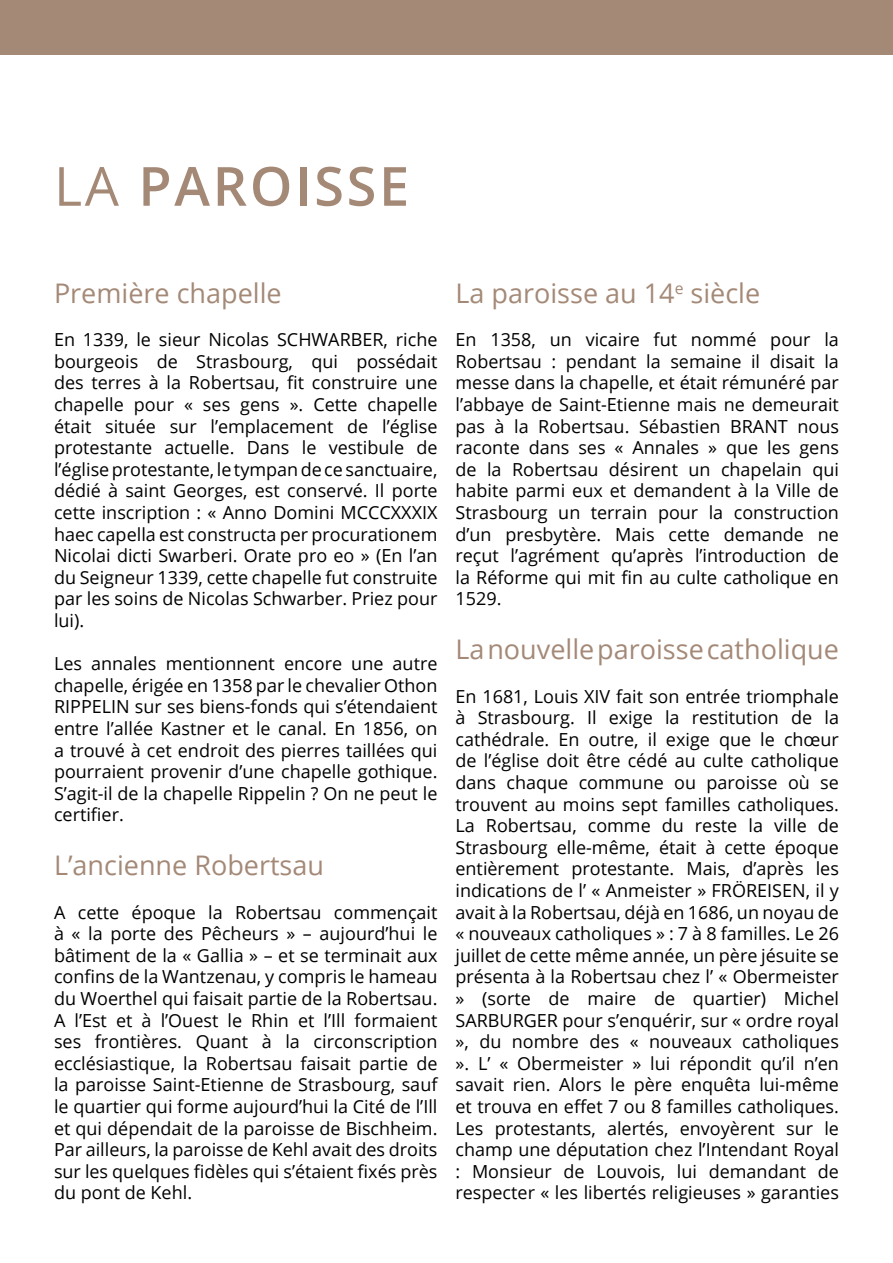
<style>
.page{position:relative;width:893px;height:1263px;background:#fff}
.page>*{position:absolute;margin:0;border:0;box-sizing:border-box;transform-origin:0 0}
.t1{font:600 54px "Open Sans";letter-spacing:.05em;color:#a48977}
.t2{font:27px "Open Sans";color:#a48977}
.t3{font:18px/21.6px "Open Sans";color:#000;text-align:justify}
.s1{font-weight:400}
</style>
<div class="page">
<div style="left:0;top:0;width:893px;height:54px;background:#a48977"></div>
<h1 class="t1" style="left:54px;top:164px;width:357px"><span class="s1">la</span> PAROISSE</h1>
<h2 class="t2" style="left:54px;top:282px;width:229px">première chapelle</h2>
<p class="t3" style="left:54px;top:331px;width:385px">en 1339, le sieur Nicolas sCHWarBer, riche bourgeois de strasbourg, qui possédait des terres à la Robertsau, fit construire une chapelle pour « ses gens ». Cette chapelle était située sur l’emplacement de l’église protestante actuelle. dans le vestibule de l’église protestante, le tympan de ce sanctuaire, dédié à saint Georges, est conservé. il porte cette inscription : « anno domini MCCCXXXiX haec capella est constructa per procurationem Nicolai dicti swarberi. orate pro eo » (en l’an du seigneur 1339, cette chapelle fut construite par les soins de Nicolas schwarber. priez pour lui).</p>
<p class="t3" style="left:54px;top:655px;width:385px">les annales mentionnent encore une autre chapelle, érigée en 1358 par le chevalier othon rippeliN sur ses biens-fonds qui s’étendaient entre l’allée Kastner et le canal. en 1856, on a trouvé à cet endroit des pierres taillées qui pourraient provenir d’une chapelle gothique. s’agit-il de la chapelle rippelin ? on ne peut le certifier.</p>
<h2 class="t2" style="left:54px;top:855px;width:272px">l’ancienne robertsau</h2>
<p class="t3" style="left:54px;top:903px;width:385px">a cette époque la robertsau commençait à « la porte des pêcheurs » – aujourd’hui le bâtiment de la « Gallia » – et se terminait aux confins de la Wantzenau, y compris le hameau du Woerthel qui faisait partie de la robertsau. a l’est et à l’ouest le rhin et l’ill formaient ses frontières. quant à la circonscription ecclésiastique, la robertsau faisait partie de la paroisse saint-etienne de strasbourg, sauf le quartier qui forme aujourd’hui la Cité de l’ill et qui dépendait de la paroisse de Bischheim. par ailleurs, la paroisse de Kehl avait des droits sur les quelques fidèles qui s’étaient fixés près du pont de Kehl.</p>
<h2 class="t2" style="left:455px;top:282px;width:306px">la paroisse au 14<sup>e</sup> siècle</h2>
<p class="t3" style="left:455px;top:331px;width:385px">en 1358, un vicaire fut nommé pour la robertsau : pendant la semaine il disait la messe dans la chapelle, et était rémunéré par l’abbaye de saint-etienne mais ne demeurait pas à la robertsau. sébastien BraNt nous raconte dans ses « annales » que les gens de la robertsau désirent un chapelain qui habite parmi eux et demandent à la Ville de strasbourg un terrain pour la construction d’un presbytère. Mais cette demande ne reçut l’agrément qu’après l’introduction de la Réforme qui mit fin au culte catholique en 1529.</p>
<h2 class="t2" style="left:455px;top:639px;width:385px">la nouvelle paroisse catholique</h2>
<p class="t3" style="left:455px;top:687px;width:385px">en 1681, louis XiV fait son entrée triomphale à strasbourg. il exige la restitution de la cathédrale. en outre, il exige que le chœur de l’église doit être cédé au culte catholique dans chaque commune ou paroisse où se trouvent au moins sept familles catholiques. la robertsau, comme du reste la ville de strasbourg elle-même, était à cette époque entièrement protestante. Mais, d’après les indications de l’ « anmeister » FrÖreiseN, il y avait à la robertsau, déjà en 1686, un noyau de « nouveaux catholiques » : 7 à 8 familles. le 26 juillet de cette même année, un père jésuite se présenta à la robertsau chez l’ « obermeister » (sorte de maire de quartier) Michel sarBurGer pour s’enquérir, sur « ordre royal », du nombre des « nouveaux catholiques ». l’ « obermeister » lui répondit qu’il n’en savait rien. alors le père enquêta lui-même et trouva en effet 7 ou 8 familles catholiques. les protestants, alertés, envoyèrent sur le champ une députation chez l’intendant royal : Monsieur de louvois, lui demandant de respecter « les libertés religieuses » garanties</p>
</div>
